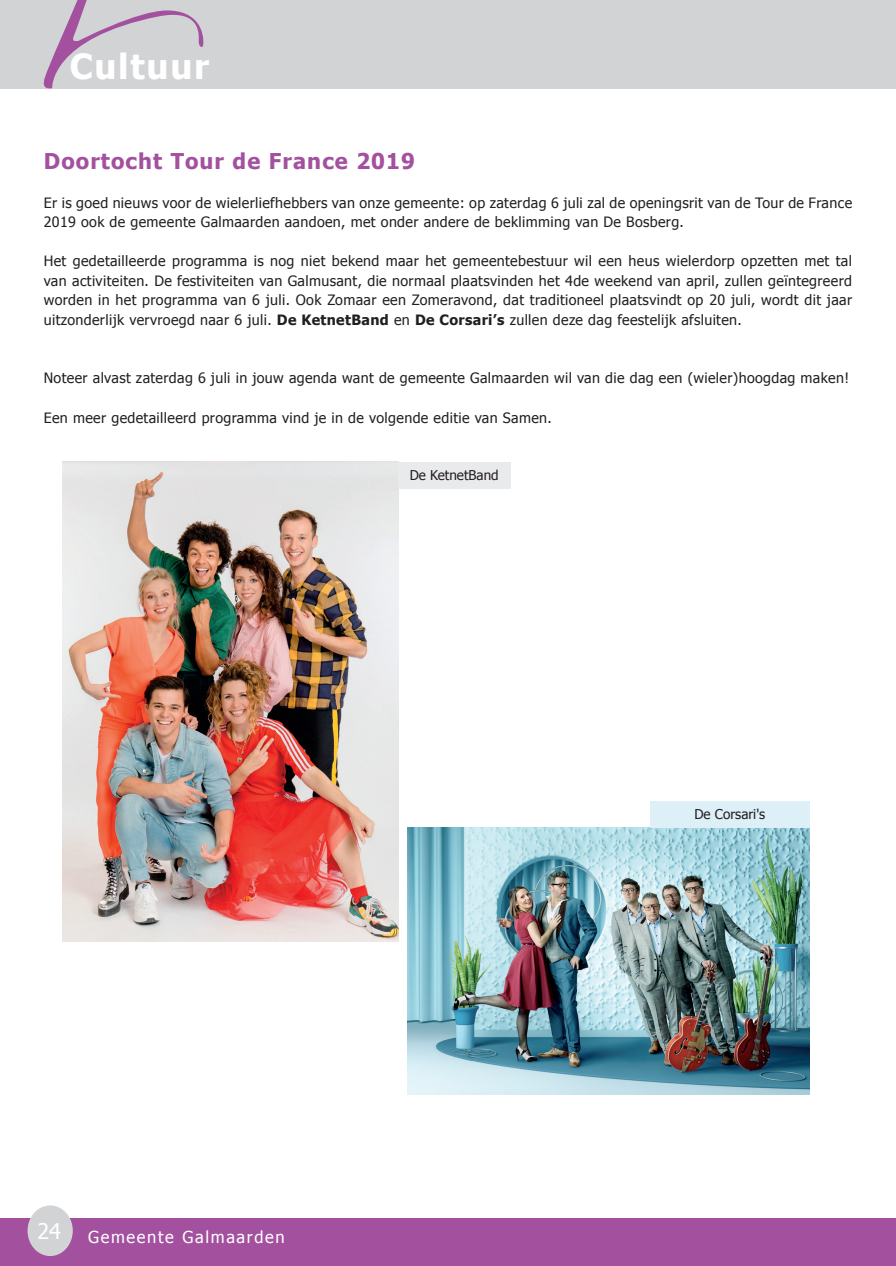
<style>
.page{position:relative;width:896px;height:1266px;background:#fff}
.page>*{position:absolute;margin:0;border:0;box-sizing:border-box;transform-origin:0 0}
.t1{font:700 34.5px "Tahoma";letter-spacing:.05em;color:#fff}
.t2{font:700 21.75px "Tahoma";letter-spacing:.05em;color:#a3519f}
.t3{font:16.5px "Tahoma";letter-spacing:.1em;color:#fff}
.t4{font:14.25px/19.5px "Tahoma";letter-spacing:.025em;color:#231f20}
.t5{font:13.5px "Tahoma";color:#231f20}
.s1{font-weight:700}
</style>
<div class="page">
<hr style="left:894px;top:0;width:1px;height:88px;background:#d2d3d5">
<div style="left:0;top:0;width:894px;height:88px;background:#d2d3d5"></div>
<div style="left:0;top:1217px;width:894px;height:48px;background:#a3519f"></div>
<svg style="left:42px;top:0;width:162px;height:89px"></svg>
<div style="left:28px;top:1205px;width:45px;height:50px;background:#d2d3d5;border-radius:50%"></div>
<hr style="left:894px;top:1218px;width:1px;height:47px;background:#a3519f">
<img style="left:62px;top:462px;width:336px;height:479px">
<img style="left:407px;top:827px;width:402px;height:267px">
<div style="left:398px;top:462px;width:112px;height:27px;background:#e9eaeb"></div>
<div style="left:650px;top:800px;width:159px;height:27px;background:#ddeff7"></div>
<h1 class="t1" style="left:70px;top:42px;width:141px">Cultuur</h1>
<h2 class="t2" style="left:44px;top:146px;width:373px">Doortocht Tour de France 2019</h2>
<p class="t4" style="left:44px;top:192px;width:809px">Er is goed nieuws voor de wielerliefhebbers van onze gemeente: op zaterdag 6 juli zal de openingsrit van de Tour de France<br>2019 ook de gemeente Galmaarden aandoen, met onder andere de beklimming van De Bosberg.</p>
<p class="t4" style="left:44px;top:251px;width:809px;text-align:justify">Het gedetailleerde programma is nog niet bekend maar het gemeentebestuur wil een heus wielerdorp opzetten met tal van activiteiten. De festiviteiten van Galmusant, die normaal plaatsvinden het 4de weekend van april, zullen geïntegreerd worden in het programma van 6 juli. Ook Zomaar een Zomeravond, dat traditioneel plaatsvindt op 20 juli, wordt dit jaar uitzonderlijk vervroegd naar 6 juli. <span class="s1">De KetnetBand</span> en <span class="s1">De Corsari’s</span> zullen deze dag feestelijk afsluiten.</p>
<p class="t4" style="left:44px;top:368px;width:806px">Noteer alvast zaterdag 6 juli in jouw agenda want de gemeente Galmaarden wil van die dag een (wieler)hoogdag maken!</p>
<p class="t4" style="left:44px;top:407px;width:509px">Een meer gedetailleerd programma vind je in de volgende editie van Samen.</p>
<p class="t5" style="left:409px;top:466px;width:90px">De KetnetBand</p>
<p class="t3" style="left:37px;top:1226px;width:249px"><sup>24</sup> Gemeente Galmaarden</p>
<p class="t5" style="left:694px;top:804px;width:72px">De Corsari's</p>
</div>
